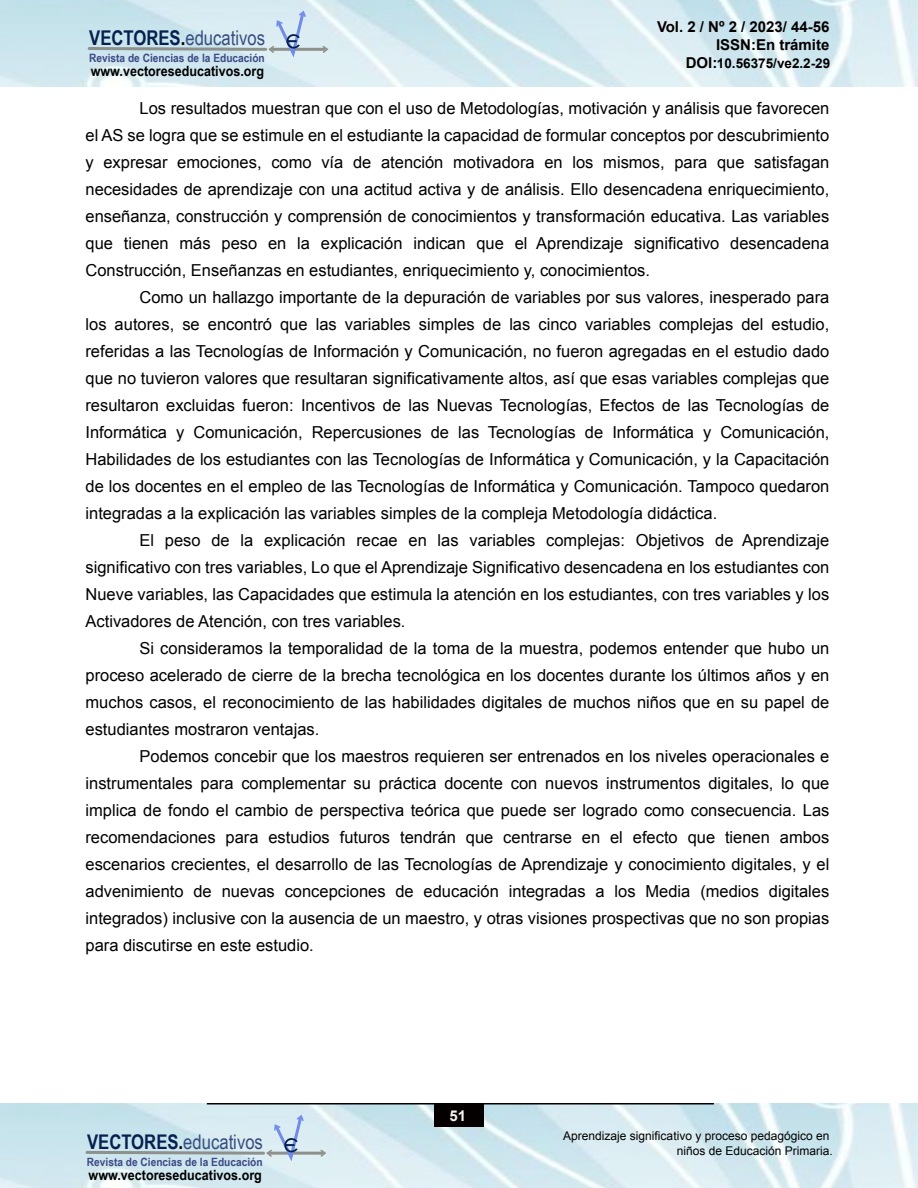
<style>
.page{position:relative;width:918px;height:1188px;background:#fff}
.page>*{position:absolute;margin:0;border:0;box-sizing:border-box;transform-origin:0 0}
.t1{font:20.4px "Arial Narrow";color:#374d81}
.t2{font:20.25px "Arial Narrow";color:#374d81}
.t3{font:16.5px/27px "Arial";color:#000;text-align:justify}
.t4{font:700 15px/18px "Arial";color:#050000;text-align:right}
.t5{font:700 14.85px "Arial";color:#f7f2f2}
.t6{font:700 14.25px "Arial Narrow";color:#000;scale:1.08 1}
.t7{font:700 14.1px "Arial Narrow";color:#000;scale:1.09 1}
.t8{font:700 13.5px "Arial";color:#000}
.t9{font:12px/14.4px "Arial";color:#000;text-align:right}
.t10{font:700 11.55px "Arial Narrow";color:#3c4985;scale:1.08 1}
.t11{font:700 11.4px "Arial Narrow";color:#3c4985;scale:1.09 1}
.s1{font-size:15px;color:#050000}
.s2{font-weight:700;color:#062050}
.s3{font-weight:700;color:#000}
.s4{font-size:11.85px}
</style>
<div class="page">
<img style="left:1px;top:1104px;width:917px;height:84px">
<hr style="left:269px;top:1152px;width:54px;height:3px;background:#8d908b">
<svg style="left:319px;top:1148px;width:9px;height:11px"></svg>
<svg style="left:84px;top:1114px;width:221px;height:52px;background:#cadfe8"></svg>
<hr style="left:207px;top:1103px;width:507px;height:1px;background:#050000">
<div style="left:434px;top:1104px;width:50px;height:23px;background:#050000"></div>
<img style="left:0;top:0;width:918px;height:86px">
<hr style="left:271px;top:48px;width:55px;height:3px;background:#8d908b">
<svg style="left:321px;top:44px;width:9px;height:11px"></svg>
<svg style="left:86px;top:9px;width:221px;height:53px;background:#cae0e8"></svg>
<p class="t4" style="left:657px;top:19px;width:174px">Vol. 2 / Nº 2 / 2023/ 44-56<br>ISSN:En trámite</p>
<p class="t8" style="left:686px;top:55px;width:146px"><span class="s1">DOI:</span>10.56375/ve2.2-29</p>
<p class="t1" style="left:89px;top:23px;width:177px"><span class="s2">VECTORES</span><span class="s3">.</span>educativos</p>
<p class="t6" style="left:91px;top:61px;width:162px">www.vectoreseducativos.org</p>
<p class="t10" style="left:89px;top:49px;width:164px">Revista de Ciencias de la Educación</p>
<p class="t3" style="left:86px;top:95px;width:745px;text-indent:54px">Los resultados muestran que con el uso de Metodologías, motivación y análisis que favorecen el AS se logra que se estimule en el estudiante la capacidad de formular conceptos por descubrimiento y expresar emociones, como vía de atención motivadora en los mismos, para que satisfagan necesidades de aprendizaje con una actitud activa y de análisis. Ello desencadena enriquecimiento, enseñanza, construcción y comprensión de conocimientos y transformación educativa. Las variables que tienen más peso en la explicación indican que el Aprendizaje significativo desencadena Construcción, Enseñanzas en estudiantes, enriquecimiento y, conocimientos.</p>
<p class="t3" style="left:86px;top:284px;width:745px;text-indent:54px">Como un hallazgo importante de la depuración de variables por sus valores, inesperado para los autores, se encontró que las variables simples de las cinco variables complejas del estudio, referidas a las Tecnologías de Información y Comunicación, no fueron agregadas en el estudio dado que no tuvieron valores que resultaran significativamente altos, así que esas variables complejas que resultaron excluidas fueron: Incentivos de las Nuevas Tecnologías, Efectos de las Tecnologías de Informática y Comunicación, Repercusiones de las Tecnologías de Informática y Comunicación, Habilidades de los estudiantes con las Tecnologías de Informática y Comunicación, y la Capacitación de los docentes en el empleo de las Tecnologías de Informática y Comunicación. Tampoco quedaron integradas a la explicación las variables simples de la compleja Metodología didáctica.</p>
<p class="t3" style="left:86px;top:527px;width:745px;text-indent:54px">El peso de la explicación recae en las variables complejas: Objetivos de Aprendizaje significativo con tres variables, Lo que el Aprendizaje Significativo desencadena en los estudiantes con Nueve variables, las Capacidades que estimula la atención en los estudiantes, con tres variables y los Activadores de Atención, con tres variables.</p>
<p class="t3" style="left:86px;top:635px;width:745px;text-indent:54px">Si consideramos la temporalidad de la toma de la muestra, podemos entender que hubo un proceso acelerado de cierre de la brecha tecnológica en los docentes durante los últimos años y en muchos casos, el reconocimiento de las habilidades digitales de muchos niños que en su papel de estudiantes mostraron ventajas.</p>
<p class="t3" style="left:86px;top:743px;width:745px;text-indent:54px">Podemos concebir que los maestros requieren ser entrenados en los niveles operacionales e instrumentales para complementar su práctica docente con nuevos instrumentos digitales, lo que implica de fondo el cambio de perspectiva teórica que puede ser logrado como consecuencia. Las recomendaciones para estudios futuros tendrán que centrarse en el efecto que tienen ambos escenarios crecientes, el desarrollo de las Tecnologías de Aprendizaje y conocimiento digitales, y el advenimiento de nuevas concepciones de educación integradas a los Media (medios digitales integrados) inclusive con la ausencia de un maestro, y otras visiones prospectivas que no son propias para discutirse en este estudio.</p>
<p class="t2" style="left:87px;top:1127px;width:177px"><span class="s2">VECTORES</span><span class="s3">.</span>educativos</p>
<p class="t7" style="left:89px;top:1164px;width:161px">www.vectoreseducativos.org</p>
<p class="t11" style="left:87px;top:1153px;width:163px">Revista de Ciencias de la Educación</p>
<p class="t5" style="left:450px;top:1106px;width:18px">51</p>
<p class="t9" style="left:563px;top:1129px;width:271px">Aprendizaje significativo y proceso pedagógico en niños de Educación Primaria<span class="s4">.</span></p>
</div>
